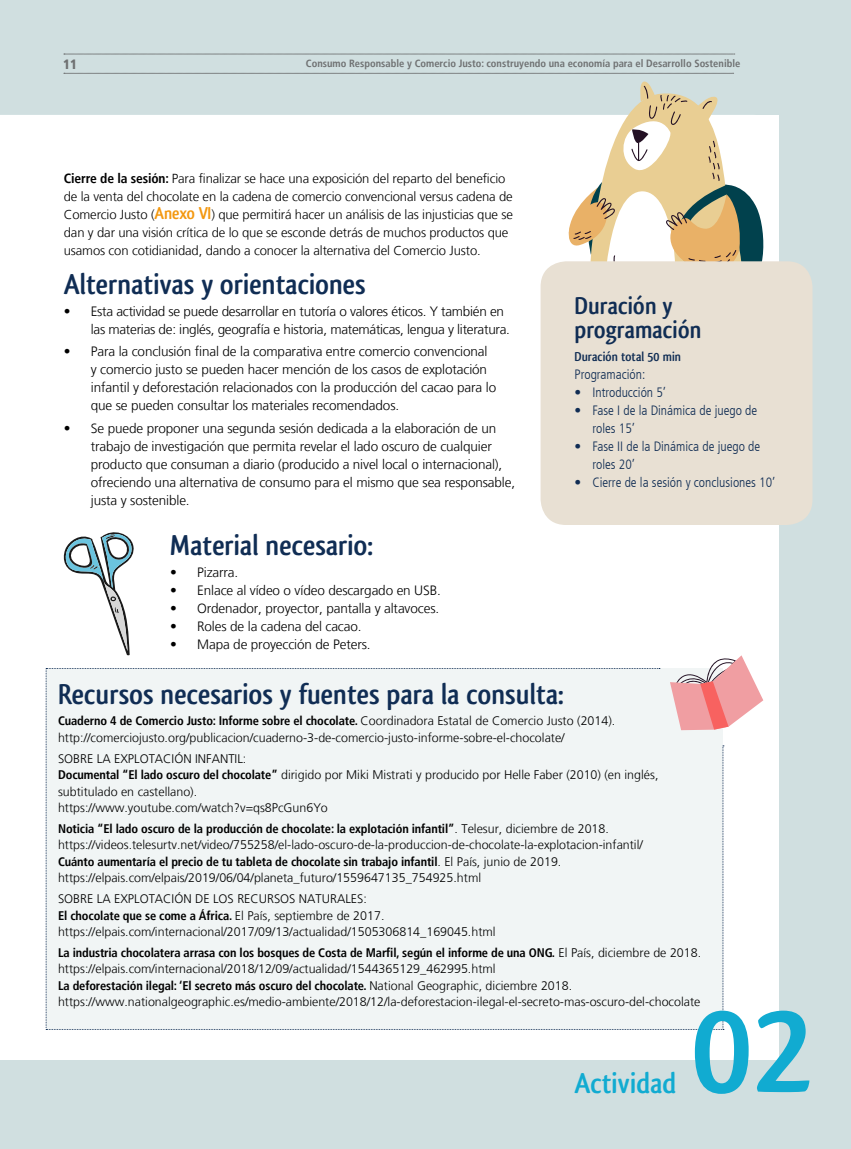
<style>
.page{position:relative;width:851px;height:1149px;background:#fff}
.page>*{position:absolute;margin:0;border:0;box-sizing:border-box;transform-origin:0 0}
.t1{font:700 135px "Qlassik";color:#11abd1}
.t2{font:700 30px "Qlassik";color:#102d54}
.t3{font:700 30px "Qlassik";color:#11abd1}
.t4{font:700 25.5px/24px "Qlassik";color:#102d54}
.t5{font:300 13.5px/18px "Frutiger LT";letter-spacing:-.01em;color:#000}
.t6{font:300 condensed 13.5px/18px "Frutiger LT";color:#102d54}
.t7{font:700 13.5px "Qlassik";color:#102d54}
.t8{font:900 condensed 13.5px "Frutiger LT";color:#6f7172}
.t9{font:300 13.05px/18px "Frutiger LT";letter-spacing:-.01em;color:#000}
.t10{font:300 12.45px/16.5px "Frutiger LT";color:#000}
.t11{font:700 condensed 10.5px "Frutiger LT";color:#6f7172}
.s1{font-weight:700;font-stretch:condensed;font-size:13.5px}
.s2{font-family:"Qlassik";font-weight:700;font-size:18px;color:#f39810}
.s3{font-weight:700;font-stretch:condensed}
</style>
<div class="page">
<div style="left:0;top:0;width:850px;height:1148px;background:#d0dfe0"></div>
<svg style="left:64px;top:54px;width:670px;height:1px"></svg>
<svg style="left:64px;top:73px;width:669px;height:1px"></svg>
<div style="left:0;top:115px;width:778px;height:944px;background:#fff"></div>
<svg style="left:568px;top:81px;width:196px;height:180px"></svg>
<div style="left:540px;top:261px;width:272px;height:264px;background:#e8e0d3;border-radius:26px"></div>
<svg style="left:46px;top:532px;width:717px;height:497px"></svg>
<p class="t8" style="left:63px;top:56px;width:16px">11</p>
<p class="t11" style="left:306px;top:57px;width:436px">Consumo Responsable y Comercio Justo: construyendo una economía para el Desarrollo Sostenible</p>
<p class="t9" style="left:64px;top:170px;width:450px"><span class="s1">Cierre de la sesión:</span> Para finalizar se hace una exposición del reparto del beneficio de la venta del chocolate en la cadena de comercio convencional versus cadena de Comercio Justo (<span class="s2">Anexo VI</span>) que permitirá hacer un análisis de las injusticias que se dan y dar una visión crítica de lo que se esconde detrás de muchos productos que usamos con cotidianidad, dando a conocer la alternativa del Comercio Justo.</p>
<h2 class="t2" style="left:64px;top:266px;width:303px">Alternativas y orientaciones</h2>
<p class="t5" style="left:91px;top:302px;width:420px;text-indent:-27px">• Esta actividad se puede desarrollar en tutoría o valores éticos. Y también en las materias de: inglés, geografía e historia, matemáticas, lengua y literatura.</p>
<p class="t5" style="left:91px;top:343px;width:407px;text-indent:-27px">• Para la conclusión final de la comparativa entre comercio convencional y comercio justo se pueden hacer mención de los casos de explotación infantil y deforestación relacionados con la producción del cacao para lo que se pueden consultar los materiales recomendados.</p>
<p class="t5" style="left:91px;top:419px;width:425px;text-indent:-27px">• Se puede proponer una segunda sesión dedicada a la elaboración de un trabajo de investigación que permita revelar el lado oscuro de cualquier producto que consuman a diario (producido a nivel local o internacional), ofreciendo una alternativa de consumo para el mismo que sea responsable, justa y sostenible.</p>
<h2 class="t2" style="left:170px;top:527px;width:204px">Material necesario:</h2>
<p class="t5" style="left:170px;top:563px;width:70px">• Pizarra.</p>
<p class="t5" style="left:170px;top:581px;width:272px">• Enlace al vídeo o vídeo descargado en USB.</p>
<p class="t5" style="left:170px;top:599px;width:270px">• Ordenador, proyector, pantalla y altavoces.</p>
<p class="t5" style="left:170px;top:617px;width:193px">• Roles de la cadena del cacao.</p>
<p class="t5" style="left:170px;top:635px;width:202px">• Mapa de proyección de Peters.</p>
<h3 class="t4" style="left:574px;top:294px;width:129px">Duración y programación</h3>
<p class="t7" style="left:574px;top:348px;width:108px">Duración total 50 min</p>
<p class="t6" style="left:574px;top:365px;width:72px">Programación:</p>
<p class="t6" style="left:574px;top:383px;width:93px">• Introducción 5’</p>
<p class="t6" style="left:592px;top:401px;width:166px;text-indent:-18px">• Fase I de la Dinámica de juego de roles 15’</p>
<p class="t6" style="left:592px;top:437px;width:169px;text-indent:-18px">• Fase II de la Dinámica de juego de roles 20’</p>
<p class="t6" style="left:574px;top:473px;width:202px">• Cierre de la sesión y conclusiones 10’</p>
<h2 class="t2" style="left:58px;top:677px;width:507px">Recursos necesarios y fuentes para la consulta:</h2>
<p class="t10" style="left:58px;top:712px;width:558px"><span class="s3">Cuaderno 4 de Comercio Justo: Informe sobre el chocolate.</span> Coordinadora Estatal de Comercio Justo (2014). http://comerciojusto.org/publicacion/cuaderno-3-de-comercio-justo-informe-sobre-el-chocolate/</p>
<p class="t10" style="left:58px;top:750px;width:601px">SOBRE LA EXPLOTACIÓN INFANTIL:<br><span class="s3">Documental “El lado oscuro del chocolate”</span> dirigido por Miki Mistrati y producido por Helle Faber (2010) (en inglés, subtitulado en castellano).<br>https://www.youtube.com/watch?v=qs8PcGun6Yo</p>
<p class="t10" style="left:58px;top:820px;width:586px"><span class="s3">Noticia “El lado oscuro de la producción de chocolate: la explotación infantil”</span>. Telesur, diciembre de 2018. https://videos.telesurtv.net/video/755258/el-lado-oscuro-de-la-produccion-de-chocolate-la-explotacion-infantil/ <span class="s3">Cuánto aumentaría el precio de tu tableta de chocolate sin trabajo infantil</span>. El País, junio de 2019. https://elpais.com/elpais/2019/06/04/planeta_futuro/1559647135_754925.html</p>
<p class="t10" style="left:58px;top:890px;width:439px">SOBRE LA EXPLOTACIÓN DE LOS RECURSOS NATURALES:<br><span class="s3">El chocolate que se come a África.</span> El País, septiembre de 2017. https://elpais.com/internacional/2017/09/13/actualidad/1505306814_169045.html</p>
<p class="t10" style="left:58px;top:944px;width:644px"><span class="s3">La industria chocolatera arrasa con los bosques de Costa de Marfil, según el informe de una ONG.</span> El País, diciembre de 2018. https://elpais.com/internacional/2018/12/09/actualidad/1544365129_462995.html<br><span class="s3">La deforestación ilegal: ‘El secreto más oscuro del chocolate.</span> National Geographic, diciembre 2018. https://www.nationalgeographic.es/medio-ambiente/2018/12/la-deforestacion-ilegal-el-secreto-mas-oscuro-del-chocolate</p>
<h1 class="t1" style="left:691px;top:968px;width:124px">02</h1>
<h2 class="t3" style="left:574px;top:1065px;width:103px">Actividad</h2>
</div>
